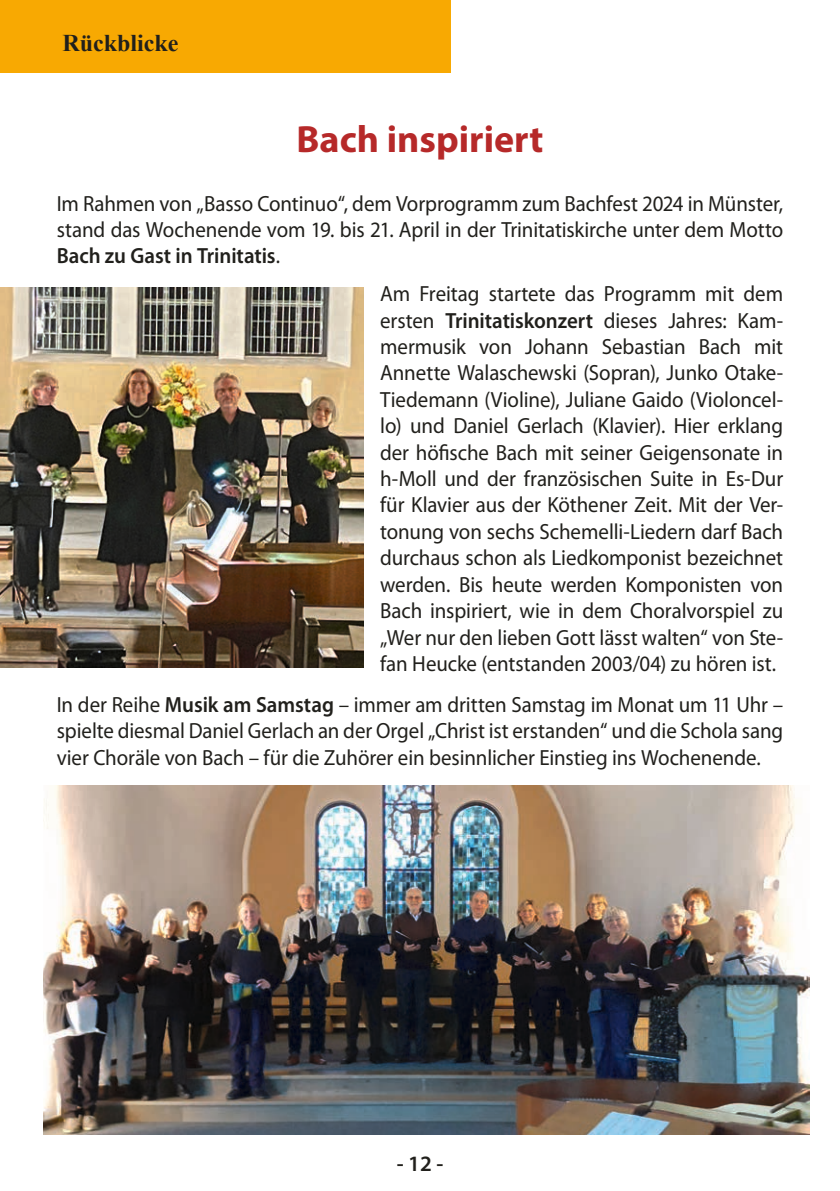
<style>
.page{position:relative;width:840px;height:1191px;background:#fff}
.page>*{position:absolute;margin:0;border:0;box-sizing:border-box;transform-origin:0 0}
.Überschrift_Titel_TB{font:700 38px "Myriad Pro";color:#b62929}
.t1{font:700 24px "Times New Roman";color:#21201c}
.Fliesstext_TB{font:22px/26.4px "Myriad Pro";letter-spacing:-.005em;color:#21201c;text-align:justify;scale:.95 1}
.t2{font:600 22px "Myriad Pro";color:#21201c}
.s1{font-weight:600}
</style>
<div class="page">
<div style="left:0;top:0;width:450px;height:73px;background:#f8a902"></div>
<img style="left:0;top:287px;width:363px;height:381px">
<img style="left:43px;top:785px;width:766px;height:349px">
<p class="t1" style="left:62px;top:26px;width:118px">Rückblicke</p>
<p class="Überschrift_Titel_TB" style="left:296px;top:115px;width:248px">Bach inspiriert</p>
<p class="Fliesstext_TB" style="left:57px;top:190px;width:765px">Im Rahmen von „Basso Continuo“, dem Vorprogramm zum Bachfest 2024 in Münster, stand das Wochenende vom 19. bis 21. April in der Trinitatiskirche unter dem Motto <span class="s1">Bach zu Gast in Trinitatis</span>.</p>
<p class="Fliesstext_TB" style="left:380px;top:280px;width:425px">Am Freitag startete das Programm mit dem ersten <span class="s1">Trinitatiskonzert</span> dieses Jahres: Kam&shy;mermusik von Johann Sebastian Bach mit Annette Walaschewski (Sopran), Junko Otake-Tiedemann (Violine), Juliane Gaido (Violoncel&shy;lo) und Daniel Gerlach (Klavier). Hier erklang der höfische Bach mit seiner Geigensonate in h-Moll und der französischen Suite in Es-Dur für Klavier aus der Köthener Zeit. Mit der Ver&shy;tonung von sechs Schemelli-Liedern darf Bach durchaus schon als Liedkomponist bezeichnet werden. Bis heute werden Komponisten von Bach inspiriert, wie in dem Choralvorspiel zu „Wer nur den lieben Gott lässt walten“ von Ste&shy;fan Heucke (entstanden 2003/04) zu hören ist.</p>
<p class="Fliesstext_TB" style="left:57px;top:691px;width:765px">In der Reihe <span class="s1">Musik am Samstag</span> – immer am dritten Samstag im Monat um 11 Uhr – spielte diesmal Daniel Gerlach an der Orgel „Christ ist erstanden“ und die Schola sang vier Choräle von Bach – für die Zuhörer ein besinnlicher Einstieg ins Wochenende.</p>
<p class="t2" style="left:396px;top:1149px;width:48px">- 12 -</p>
</div>
